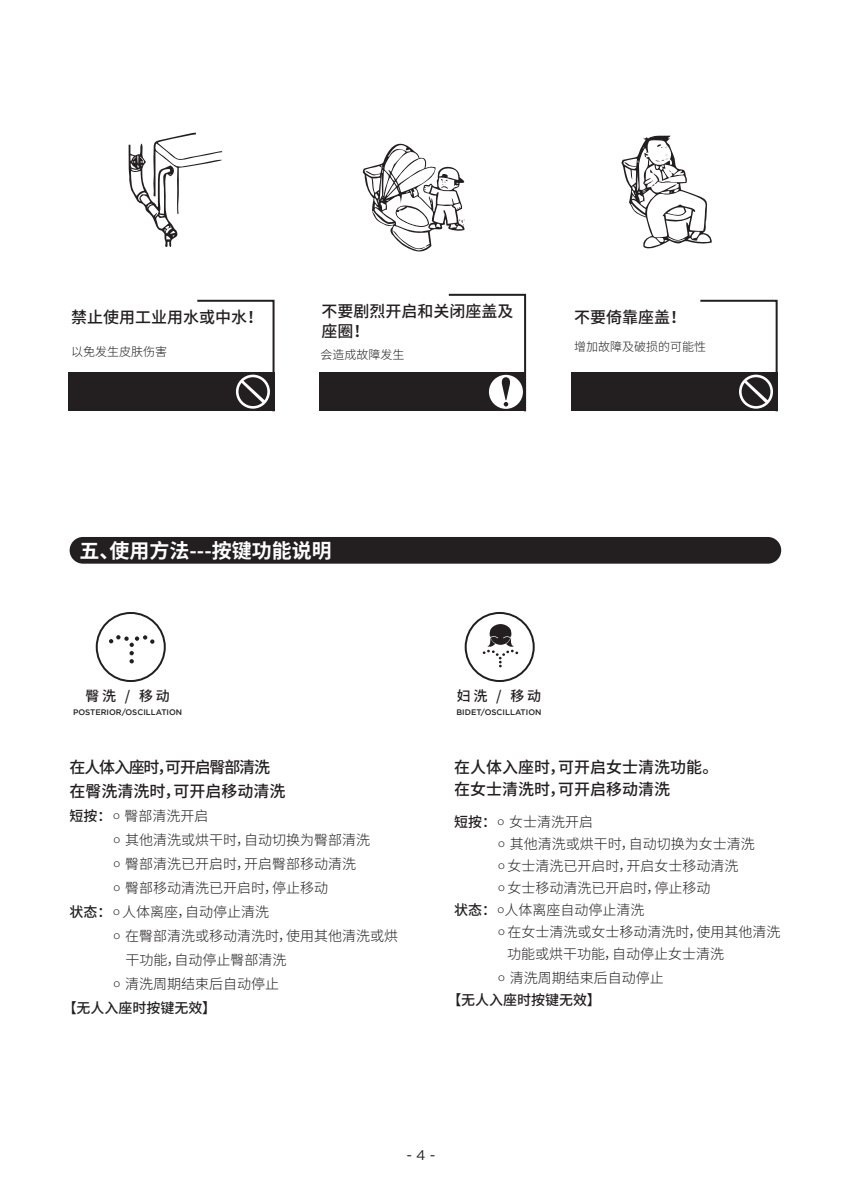
<style>
.page{position:relative;width:842px;height:1191px;background:#fff}
.page>*{position:absolute;margin:0;border:0;box-sizing:border-box;transform-origin:0 0}
.t1{font:700 20px "Source Han Sans CN";color:#fff}
.t2{font:500 16px/20px "Source Han Sans CN";color:#231f20}
.t3{font:500 16px/24px "Source Han Sans CN";letter-spacing:-.035em;color:#231f20}
.t4{font:300 14px/22px "Source Han Sans CN";color:#231f20}
.t5{font:500 14px "Source Han Sans CN";color:#231f20}
.t6{font:14px "Gotham";color:#231f20}
.t7{font:300 12px "Source Han Sans CN";color:#231f20}
.t8{font:500 8px "Gotham";color:#231f20}
.s1{font-weight:500}
.s2{font-family:"Gotham";font-weight:400;font-size:8px}
</style>
<div class="page">
<div style="left:70px;top:537px;width:711px;height:26px;background:#231f20;border-radius:13px"></div>
<div style="left:320px;top:372px;width:206px;height:39px;background:#231f20"></div>
<svg style="left:448px;top:293px;width:79px;height:119px"></svg>
<svg style="left:362px;top:143px;width:103px;height:109px"></svg>
<svg style="left:128px;top:132px;width:95px;height:115px"></svg>
<div style="left:68px;top:372px;width:207px;height:39px;background:#231f20"></div>
<svg style="left:197px;top:299px;width:78px;height:113px"></svg>
<svg style="left:621px;top:136px;width:91px;height:113px"></svg>
<div style="left:571px;top:372px;width:207px;height:39px;background:#231f20"></div>
<svg style="left:700px;top:299px;width:78px;height:113px"></svg>
<svg style="left:483px;top:624px;width:35px;height:43px"></svg>
<div style="left:465px;top:612px;width:70px;height:70px;border:2px solid #231f20;border-radius:50%"></div>
<svg style="left:109px;top:635px;width:46px;height:28px"></svg>
<div style="left:96px;top:612px;width:70px;height:70px;border:2px solid #231f20;border-radius:50%"></div>
<p class="t2" style="left:71px;top:307px;width:193px">禁止使用工业用水或中水！</p>
<p class="t7" style="left:71px;top:345px;width:97px">以免发生皮肤伤害</p>
<p class="t2" style="left:322px;top:301px;width:193px">不要剧烈开启和关闭座盖及座圈！</p>
<p class="t7" style="left:321px;top:347px;width:85px">会造成故障发生</p>
<p class="t2" style="left:574px;top:307px;width:113px">不要倚靠座盖！</p>
<p class="t7" style="left:574px;top:340px;width:133px">增加故障及破损的可能性</p>
<h1 class="t1" style="left:80px;top:539px;width:254px">五、使用方法---按键功能说明</h1>
<p class="t5" style="left:85px;top:688px;width:86px">臀洗 / 移动</p>
<p class="t8" style="left:73px;top:707px;width:111px">POSTERIOR/OSCILLATION</p>
<p class="t5" style="left:457px;top:688px;width:86px">妇洗 / 移动</p>
<p class="t8" style="left:456px;top:707px;width:86px">BIDET/OSCILLATION</p>
<p class="t3" style="left:70px;top:755px;width:217px">在人体入座时，可开启臀部清洗在臀洗清洗时，可开启移动清洗</p>
<p class="t4" style="left:70px;top:805px;width:140px"><span class="s1">短按：</span> <span class="s2">O</span> 臀部清洗开启</p>
<p class="t4" style="left:114px;top:829px;width:258px"><span class="s2">O</span> 其他清洗或烘干时，自动切换为臀部清洗</p>
<p class="t4" style="left:114px;top:853px;width:244px"><span class="s2">O</span> 臀部清洗已开启时，开启臀部移动清洗</p>
<p class="t4" style="left:114px;top:877px;width:216px"><span class="s2">O</span> 臀部移动清洗已开启时，停止移动</p>
<p class="t4" style="left:70px;top:901px;width:201px"><span class="s1">状态：</span> <span class="s2">O</span> 人体离座，自动停止清洗</p>
<p class="t4" style="left:114px;top:925px;width:286px"><span class="s2">O</span> 在臀部清洗或移动清洗时，使用其他清洗或烘</p>
<p class="t4" style="left:126px;top:949px;width:162px">干功能，自动停止臀部清洗</p>
<p class="t4" style="left:114px;top:973px;width:167px"><span class="s2">O</span> 清洗周期结束后自动停止</p>
<p class="t5" style="left:63px;top:1000px;width:155px">【无人入座时按键无效】</p>
<p class="t2" style="left:454px;top:756px;width:266px;line-height:22px">在人体入座时，可开启女士清洗功能。在女士清洗时，可开启移动清洗</p>
<p class="t4" style="left:454px;top:811px;width:140px"><span class="s1">短按：</span> <span class="s2">O</span> 女士清洗开启</p>
<p class="t4" style="left:498px;top:833px;width:258px"><span class="s2">O</span> 其他清洗或烘干时，自动切换为女士清洗</p>
<p class="t4" style="left:498px;top:855px;width:242px"><span class="s2">O</span> 女士清洗已开启时，开启女士移动清洗</p>
<p class="t4" style="left:498px;top:877px;width:214px"><span class="s2">O</span> 女士移动清洗已开启时，停止移动</p>
<p class="t4" style="left:454px;top:899px;width:192px"><span class="s1">状态：</span> <span class="s2">O</span>人体离座自动停止清洗</p>
<p class="t4" style="left:498px;top:921px;width:284px"><span class="s2">O</span> 在女士清洗或女士移动清洗时，使用其他清洗</p>
<p class="t4" style="left:507px;top:943px;width:218px">功能或烘干功能，自动停止女士清洗</p>
<p class="t4" style="left:447px;top:967px;width:218px;text-indent:51px"><span class="s2">O</span> 清洗周期结束后自动停止<span class="s1">【无人入座时按键无效】</span></p>
<p class="t6" style="left:406px;top:1147px;width:31px">- 4 -</p>
</div>
